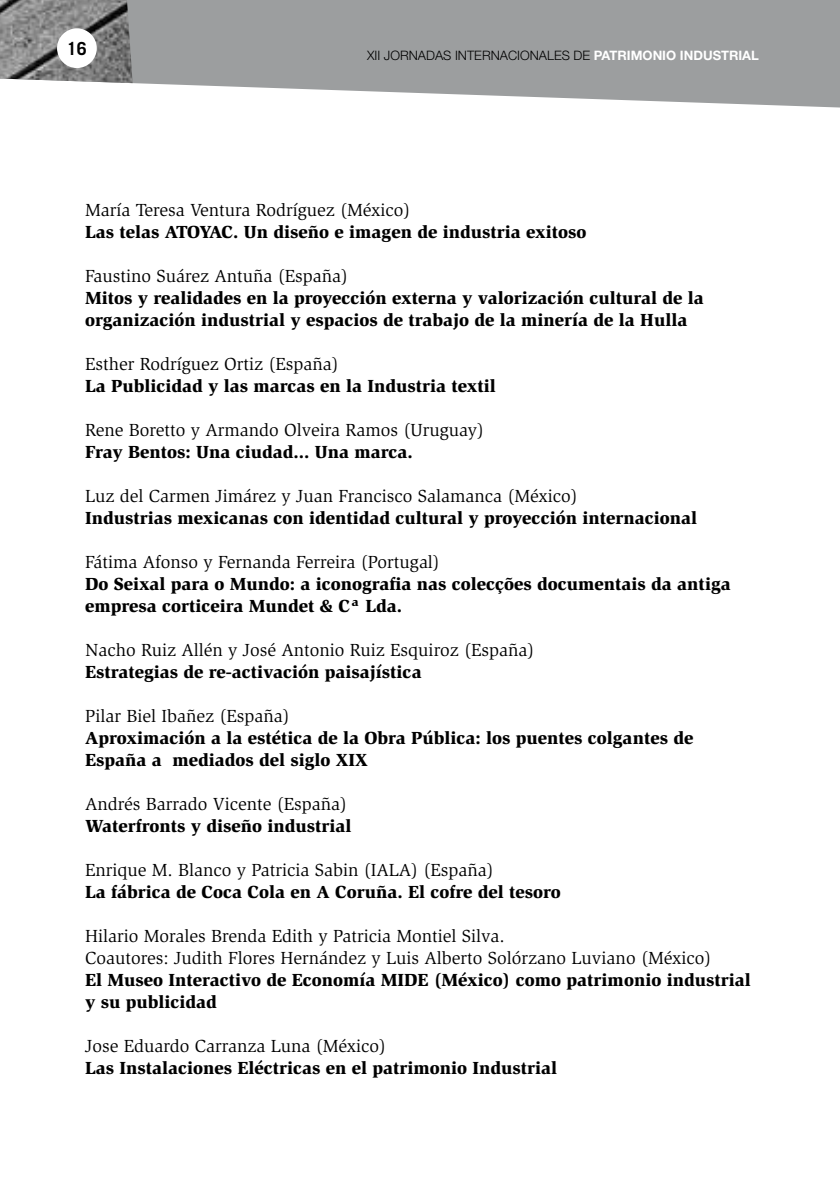
<style>
.page{position:relative;width:840px;height:1191px;background:#fff}
.page>*{position:absolute;margin:0;border:0;box-sizing:border-box;transform-origin:0 0}
.t1{font:900 18px/22px "Slimbach Std";color:#000}
.t2{font:18px/22px "Slimbach Std";color:#000}
.t3{font:700 18px "Trade Gothic LT Std";color:#000}
.t4{font:300 13px "Helvetica Neue LT Std";color:#000}
.s1{font-weight:700;color:#fff}
</style>
<div class="page">
<svg style="left:130px;top:0;width:709px;height:107px;background:#a6a8a9"></svg>
<img style="left:0;top:0;width:133px;height:83px">
<div style="left:57px;top:28px;width:40px;height:40px;background:#fff;border-radius:50%"></div>
<p class="t3" style="left:67px;top:37px;width:22px">16</p>
<p class="t4" style="left:367px;top:48px;width:393px">XII JORNADAS INTERNACIONALES DE <span class="s1">PATRIMONIO INDUSTRIAL</span></p>
<p class="t2" style="left:85px;top:199px;width:327px">María Teresa Ventura Rodríguez (México)</p>
<p class="t1" style="left:85px;top:220px;width:502px">Las telas ATOYAC. Un diseño e imagen de industria exitoso</p>
<p class="t2" style="left:85px;top:265px;width:264px">Faustino Suárez Antuña (España)</p>
<p class="t1" style="left:85px;top:286px;width:619px">Mitos y realidades en la proyección externa y valorización cultural de la organización industrial y espacios de trabajo de la minería de la Hulla</p>
<p class="t2" style="left:85px;top:353px;width:255px">Esther Rodríguez Ortiz (España)</p>
<p class="t1" style="left:85px;top:374px;width:412px">La Publicidad y las marcas en la Industria textil</p>
<p class="t2" style="left:85px;top:419px;width:400px">Rene Boretto y Armando Olveira Ramos (Uruguay)</p>
<p class="t1" style="left:85px;top:440px;width:329px">Fray Bentos: Una ciudad... Una marca.</p>
<p class="t2" style="left:85px;top:485px;width:494px">Luz del Carmen Jimárez y Juan Francisco Salamanca (México)</p>
<p class="t1" style="left:85px;top:506px;width:613px">Industrias mexicanas con identidad cultural y proyección internacional</p>
<p class="t2" style="left:85px;top:551px;width:356px">Fátima Afonso y Fernanda Ferreira (Portugal)</p>
<p class="t1" style="left:85px;top:572px;width:646px">Do Seixal para o Mundo: a iconografia nas colecções documentais da antiga empresa corticeira Mundet &amp; Cª Lda.</p>
<p class="t2" style="left:85px;top:639px;width:450px">Nacho Ruiz Allén y José Antonio Ruiz Esquiroz (España)</p>
<p class="t1" style="left:85px;top:660px;width:338px">Estrategias de re-activación paisajística</p>
<p class="t2" style="left:85px;top:705px;width:206px">Pilar Biel Ibañez (España)</p>
<p class="t1" style="left:85px;top:726px;width:609px">Aproximación a la estética de la Obra Pública: los puentes colgantes de<br>España a mediados del siglo XIX</p>
<p class="t2" style="left:85px;top:793px;width:263px">Andrés Barrado Vicente (España)</p>
<p class="t1" style="left:85px;top:814px;width:268px">Waterfronts y diseño industrial</p>
<p class="t2" style="left:85px;top:859px;width:410px">Enrique M. Blanco y Patricia Sabin (IALA) (España)</p>
<p class="t1" style="left:85px;top:880px;width:477px">La fábrica de Coca Cola en A Coruña. El cofre del tesoro</p>
<p class="t2" style="left:85px;top:925px;width:627px">Hilario Morales Brenda Edith y Patricia Montiel Silva.<br>Coautores: Judith Flores Hernández y Luis Alberto Solórzano Luviano (México)</p>
<p class="t1" style="left:85px;top:968px;width:666px">El Museo Interactivo de Economía MIDE (México) como patrimonio industrial y su publicidad</p>
<p class="t2" style="left:85px;top:1035px;width:302px">Jose Eduardo Carranza Luna (México)</p>
<p class="t1" style="left:85px;top:1056px;width:473px">Las Instalaciones Eléctricas en el patrimonio Industrial</p>
</div>
